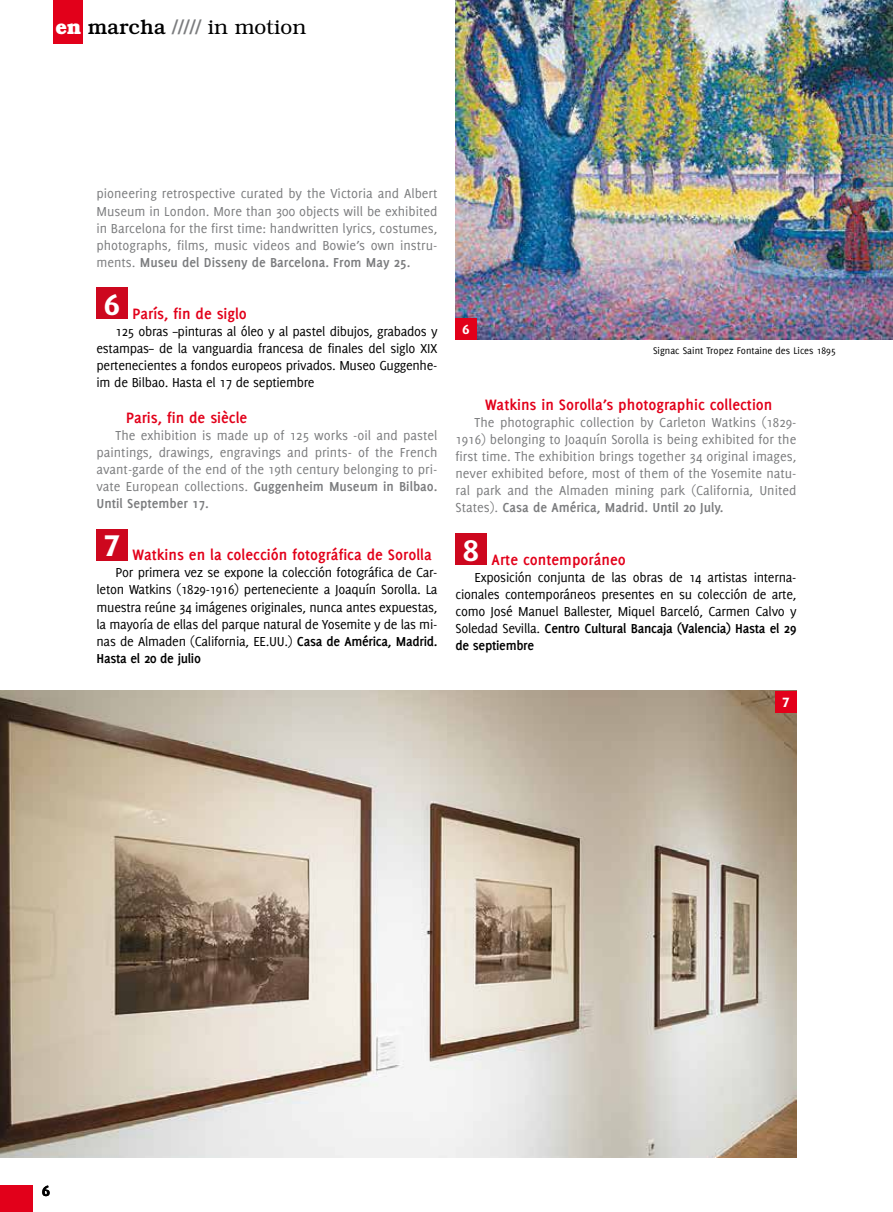
<style>
.page{position:relative;width:893px;height:1212px;background:#fff}
.page>*{position:absolute;margin:0;border:0;box-sizing:border-box;transform-origin:0 0}
.t1{font:300 21px "Bookman Std";color:#000}
.t2{font:700 16.5px "Delicious";color:#e2001a}
.t3{font:700 15px "Dax";color:#000}
.t4{font:14.25px/17.1px "Delicious";color:#7b7c7e;text-align:justify}
.t5{font:14.25px/17.1px "Delicious";letter-spacing:-.02em;color:#000;text-align:justify}
.t6{font:700 13.5px "Dax";color:#fff}
.t7{font:10.5px "Delicious";color:#000}
.s1{font-weight:700;color:#fff}
.s2{font-weight:500}
.s3{font-weight:500;color:#7b7c7e}
.s4{font-weight:700}
</style>
<div class="page">
<div style="left:53px;top:0;width:30px;height:43px;background:#e2001a"></div>
<hr style="left:892px;top:0;width:1px;height:1212px;background:#000">
<div style="left:97px;top:288px;width:31px;height:31px;background:#cd071e"></div>
<div style="left:97px;top:529px;width:31px;height:31px;background:#cd071e"></div>
<div style="left:455px;top:533px;width:32px;height:32px;background:#cd071e"></div>
<img style="left:0;top:691px;width:796px;height:467px">
<img style="left:455px;top:0;width:438px;height:339px">
<div style="left:455px;top:318px;width:22px;height:21px;background:#e2001a"></div>
<div style="left:775px;top:691px;width:21px;height:21px;background:#e2001a"></div>
<div style="left:0;top:1186px;width:33px;height:26px;background:#e2001a"></div>
<h1 class="t1" style="left:56px;top:15px;width:252px"><span class="s1">en</span> <span class="s2">marcha</span> <span class="s3">/////</span> in motion</h1>
<p class="t4" style="left:97px;top:185px;width:342px">pioneering retrospective curated by the Victoria and Albert Museum in London. More than 300 objects will be exhibited in Barcelona for the first time: handwritten lyrics, costumes, photographs, films, music videos and Bowie’s own instru&shy;ments. <span class="s4">Museu del Disseny de Barcelona. From May 25.</span></p>
<p class="t2" style="left:104px;top:304px;width:145px"><sup>6</sup> París, fin de siglo</p>
<p class="t5" style="left:97px;top:323px;width:342px;text-indent:19px">125 obras –pinturas al óleo y al pastel dibujos, grabados y estampas– de la vanguardia francesa de finales del siglo XIX pertenecientes a fondos europeos privados. Museo Guggenhe&shy;im de Bilbao. Hasta el 17 de septiembre</p>
<p class="t2" style="left:126px;top:408px;width:123px">Paris, fin de siècle</p>
<p class="t4" style="left:97px;top:426px;width:342px;text-indent:19px">The exhibition is made up of 125 works -oil and pastel paintings, drawings, engravings and prints- of the French avant-garde of the end of the 19th century belonging to pri&shy;vate European collections. <span class="s4">Guggenheim Museum in Bilbao.<br>Until September 17.</span></p>
<p class="t2" style="left:104px;top:545px;width:330px"><sup>7</sup> Watkins en la colección fotográfica de Sorolla</p>
<p class="t5" style="left:97px;top:564px;width:342px;text-indent:19px">Por primera vez se expone la colección fotográfica de Car&shy;leton Watkins (1829-1916) perteneciente a Joaquín Sorolla. La muestra reúne 34 imágenes originales, nunca antes expuestas, la mayoría de ellas del parque natural de Yosemite y de las mi&shy;nas de Almaden (California, EE.UU.) <span class="s4">Casa de América, Madrid.<br>Hasta el 20 de julio</span></p>
<p class="t6" style="left:462px;top:322px;width:9px">6</p>
<p class="t7" style="left:653px;top:344px;width:184px">Signac Saint Tropez Fontaine des Lices 1895</p>
<p class="t2" style="left:485px;top:395px;width:289px">Watkins in Sorolla’s photographic collection</p>
<p class="t4" style="left:455px;top:413px;width:342px;text-indent:19px">The photographic collection by Carleton Watkins (1829- 1916) belonging to Joaquín Sorolla is being exhibited for the first time. The exhibition brings together 34 original images, never exhibited before, most of them of the Yosemite natu&shy;ral park and the Almaden mining park (California, United States). <span class="s4">Casa de América, Madrid. Until 20 July.</span></p>
<p class="t2" style="left:463px;top:550px;width:165px"><sup>8</sup> Arte contemporáneo</p>
<p class="t5" style="left:455px;top:568px;width:342px;text-indent:19px">Exposición conjunta de las obras de 14 artistas interna&shy;cionales contemporáneos presentes en su colección de arte, como José Manuel Ballester, Miquel Barceló, Carmen Calvo y Soledad Sevilla. <span class="s4">Centro Cultural Bancaja (Valencia) Hasta el 29 de septiembre</span></p>
<p class="t6" style="left:782px;top:694px;width:9px">7</p>
<p class="t3" style="left:42px;top:1182px;width:10px">6</p>
</div>
